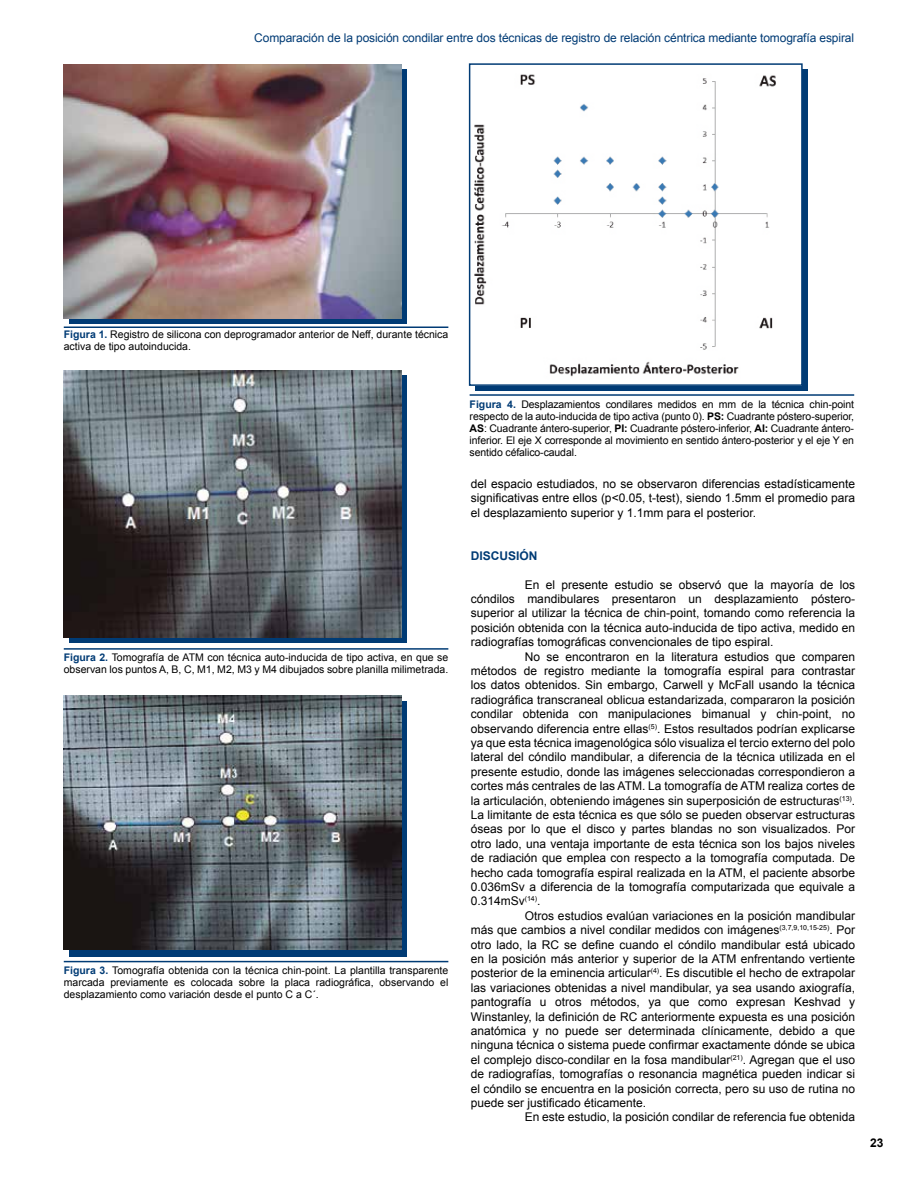
<style>
.page{position:relative;width:918px;height:1188px;background:#fff}
.page>*{position:absolute;margin:0;border:0;box-sizing:border-box;transform-origin:0 0}
.t1{font:12px/14.4px "Arial";color:#000;text-align:justify}
.t2{font:12px "Arial";letter-spacing:-.01em;color:#003b75}
.t3{font:700 12px "Arial";color:#003b75}
.t4{font:700 12px "Arial";color:#000}
.t5{font:10.5px/12px "Arial";color:#000}
.s1{font-weight:700;color:#003b75}
.s2{font-weight:700}
</style>
<div class="page">
<div style="left:69px;top:69px;width:338px;height:255px;background:#003b75"></div>
<img style="left:64px;top:64px;width:337px;height:255px">
<hr style="left:64px;top:327px;width:384px;height:1px;background:#003b75">
<div style="left:69px;top:376px;width:338px;height:267px;background:#003b75"></div>
<img style="left:64px;top:370px;width:337px;height:268px">
<hr style="left:64px;top:648px;width:384px;height:2px;background:#003b75">
<hr style="left:64px;top:961px;width:384px;height:1px;background:#003b75">
<div style="left:69px;top:701px;width:338px;height:255px;background:#003b75"></div>
<img style="left:64px;top:696px;width:337px;height:254px">
<div style="left:475px;top:69px;width:332px;height:321px;background:#003b75"></div>
<div style="left:474px;top:69px;width:326px;height:314px;background:#fff"></div>
<div style="left:469px;top:63px;width:334px;height:323px;border:2px solid #003b75"></div>
<hr style="left:470px;top:394px;width:384px;height:2px;background:#003b75">
<p class="t2" style="left:254px;top:30px;width:601px">Comparación de la posición condilar entre dos técnicas de registro de relación céntrica mediante tomografía espiral</p>
<p class="t5" style="left:64px;top:329px;width:386px"><span class="s1">Figura 1.</span> Registro de silicona con deprogramador anterior de Neff, durante técnica activa de tipo autoinducida.</p>
<p class="t5" style="left:64px;top:651px;width:386px"><span class="s1">Figura 2.</span> Tomografía de ATM con técnica auto-inducida de tipo activa, en que se observan los puntos A, B, C, M1, M2, M3 y M4 dibujados sobre planilla milimetrada.</p>
<p class="t5" style="left:64px;top:965px;width:386px;text-align:justify"><span class="s1">Figura 3.</span> Tomografía obtenida con la técnica chin-point. La plantilla transparente marcada previamente es colocada sobre la placa radiográfica, observando el desplazamiento como variación desde el punto C a C´.</p>
<p class="t5" style="left:470px;top:399px;width:386px;text-align:justify"><span class="s1">Figura 4.</span> Desplazamientos condilares medidos en mm de la técnica chin-point respecto de la auto-inducida de tipo activa (punto 0). <span class="s2">PS:</span> Cuadrante póstero-superior, <span class="s2">AS</span>: Cuadrante ántero-superior, <span class="s2">PI:</span> Cuadrante póstero-inferior, <span class="s2">AI:</span> Cuadrante ántero&shy;inferior. El eje X corresponde al movimiento en sentido ántero-posterior y el eje Y en sentido céfalico-caudal.</p>
<p class="t1" style="left:471px;top:476px;width:386px">del espacio estudiados, no se observaron diferencias estadísticamente significativas entre ellos (p&lt;0.05, t-test), siendo 1.5mm el promedio para el desplazamiento superior y 1.1mm para el posterior.</p>
<p class="t3" style="left:471px;top:548px;width:68px">DISCUSIÓN</p>
<p class="t1" style="left:525px;top:577px;width:332px">En el presente estudio se observó que la mayoría de los</p>
<p class="t1" style="left:471px;top:592px;width:386px">cóndilos mandibulares presentaron un desplazamiento póstero-</p>
<p class="t1" style="left:471px;top:606px;width:386px">superior al utilizar la técnica de chin-point, tomando como referencia la</p>
<p class="t1" style="left:471px;top:620px;width:386px">posición obtenida con la técnica auto-inducida de tipo activa, medido en</p>
<p class="t1" style="left:471px;top:635px;width:304px">radiografías tomográficas convencionales de tipo espiral.</p>
<p class="t1" style="left:525px;top:649px;width:332px">No se encontraron en la literatura estudios que comparen</p>
<p class="t1" style="left:471px;top:664px;width:386px">métodos de registro mediante la tomografía espiral para contrastar</p>
<p class="t1" style="left:471px;top:678px;width:386px">los datos obtenidos. Sin embargo, Carwell y McFall usando la técnica</p>
<p class="t1" style="left:471px;top:692px;width:386px">radiográfica transcraneal oblicua estandarizada, compararon la posición</p>
<p class="t1" style="left:471px;top:707px;width:386px">condilar obtenida con manipulaciones bimanual y chin-point, no</p>
<p class="t1" style="left:471px;top:721px;width:386px">observando diferencia entre ellas<sup>(5)</sup>. Estos resultados podrían explicarse</p>
<p class="t1" style="left:471px;top:736px;width:386px">ya que esta técnica imagenológica sólo visualiza el tercio externo del polo</p>
<p class="t1" style="left:471px;top:750px;width:386px">lateral del cóndilo mandibular, a diferencia de la técnica utilizada en el</p>
<p class="t1" style="left:471px;top:764px;width:386px">presente estudio, donde las imágenes seleccionadas correspondieron a</p>
<p class="t1" style="left:471px;top:779px;width:386px">cortes más centrales de las ATM. La tomografía de ATM realiza cortes de</p>
<p class="t1" style="left:471px;top:793px;width:386px">la articulación, obteniendo imágenes sin superposición de estructuras<sup>(13)</sup>.</p>
<p class="t1" style="left:471px;top:808px;width:386px">La limitante de esta técnica es que sólo se pueden observar estructuras</p>
<p class="t1" style="left:471px;top:822px;width:386px">óseas por lo que el disco y partes blandas no son visualizados. Por</p>
<p class="t1" style="left:471px;top:836px;width:386px">otro lado, una ventaja importante de esta técnica son los bajos niveles</p>
<p class="t1" style="left:471px;top:851px;width:386px">de radiación que emplea con respecto a la tomografía computada. De</p>
<p class="t1" style="left:471px;top:865px;width:386px">hecho cada tomografía espiral realizada en la ATM, el paciente absorbe</p>
<p class="t1" style="left:471px;top:880px;width:386px">0.036mSv a diferencia de la tomografía computarizada que equivale a</p>
<p class="t1" style="left:471px;top:894px;width:71px">0.314mSv<sup>(14)</sup>.</p>
<p class="t1" style="left:525px;top:908px;width:332px">Otros estudios evalúan variaciones en la posición mandibular</p>
<p class="t1" style="left:471px;top:923px;width:386px">más que cambios a nivel condilar medidos con imágenes<sup>(3,7,9,10,15-25)</sup>. Por</p>
<p class="t1" style="left:471px;top:937px;width:386px">otro lado, la RC se define cuando el cóndilo mandibular está ubicado</p>
<p class="t1" style="left:471px;top:952px;width:386px">en la posición más anterior y superior de la ATM enfrentando vertiente</p>
<p class="t1" style="left:471px;top:966px;width:386px">posterior de la eminencia articular<sup>(4)</sup>. Es discutible el hecho de extrapolar</p>
<p class="t1" style="left:471px;top:980px;width:386px">las variaciones obtenidas a nivel mandibular, ya sea usando axiografía,</p>
<p class="t1" style="left:471px;top:995px;width:386px">pantografía u otros métodos, ya que como expresan Keshvad y</p>
<p class="t1" style="left:471px;top:1009px;width:386px">Winstanley, la definición de RC anteriormente expuesta es una posición</p>
<p class="t1" style="left:471px;top:1024px;width:386px">anatómica y no puede ser determinada clínicamente, debido a que</p>
<p class="t1" style="left:471px;top:1038px;width:386px">ninguna técnica o sistema puede confirmar exactamente dónde se ubica</p>
<p class="t1" style="left:471px;top:1052px;width:386px">el complejo disco-condilar en la fosa mandibular<sup>(21)</sup>. Agregan que el uso</p>
<p class="t1" style="left:471px;top:1067px;width:386px">de radiografías, tomografías o resonancia magnética pueden indicar si</p>
<p class="t1" style="left:471px;top:1081px;width:386px">el cóndilo se encuentra en la posición correcta, pero su uso de rutina no</p>
<p class="t1" style="left:471px;top:1096px;width:177px">puede ser justificado éticamente.</p>
<p class="t1" style="left:525px;top:1110px;width:332px">En este estudio, la posición condilar de referencia fue obtenida</p>
<p class="t4" style="left:870px;top:1135px;width:15px">23</p>
</div>
